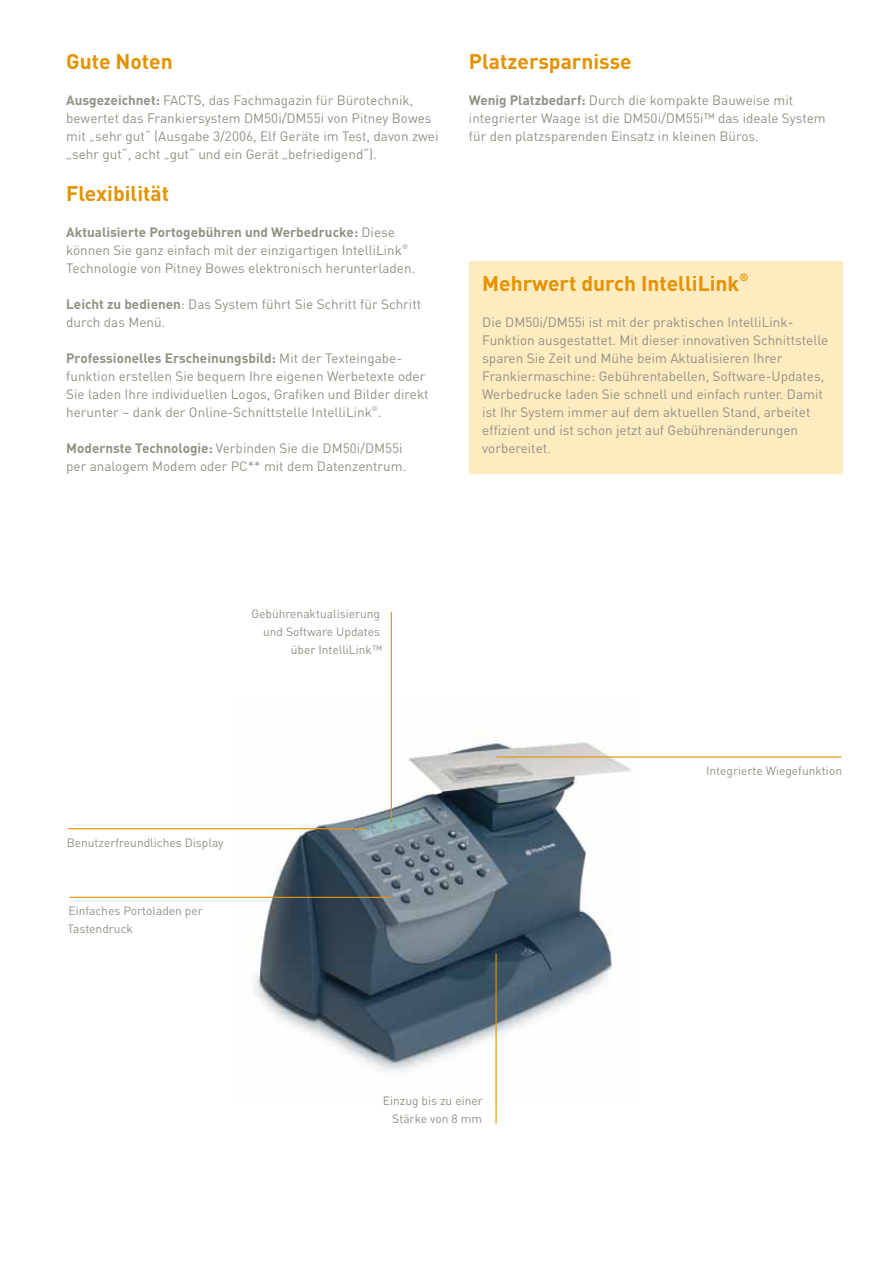
<style>
.page{position:relative;width:893px;height:1263px;background:#fff}
.page>*{position:absolute;margin:0;border:0;box-sizing:border-box;transform-origin:0 0}
.t1{font:700 21px "DIN";color:#e59200}
.t2{font:13.5px/18px "DIN";color:#929185}
.t3{font:12px/18px "DIN";color:#929185;text-align:right}
.t4{font:700 10.5px "DIN";color:#e59200}
.t5{font:6.75px "DIN";color:#929185}
.s1{font-weight:700}
</style>
<div class="page">
<img style="left:232px;top:696px;width:408px;height:376px">
<div style="left:469px;top:261px;width:374px;height:212px;background:#ffebc0"></div>
<hr style="left:70px;top:897px;width:322px;height:1px;background:#e59200">
<hr style="left:391px;top:612px;width:1px;height:210px;background:#e59200">
<hr style="left:495px;top:953px;width:2px;height:170px;background:#e59200">
<hr style="left:497px;top:756px;width:344px;height:1px;background:#e59200">
<hr style="left:68px;top:828px;width:298px;height:1px;background:#e59200">
<h1 class="t1" style="left:66px;top:48px;width:108px">Gute Noten</h1>
<p class="t2" style="left:66px;top:91px;width:374px"><span class="s1">Ausgezeichnet:</span> FACTS, das Fachmagazin für Bürotechnik, bewertet das Frankiersystem DM50i/DM55i von Pitney Bowes mit „sehr gut“ (Ausgabe 3/2006, Elf Geräte im Test, davon zwei „sehr gut“, acht „gut“ und ein Gerät „befriedigend“).</p>
<h1 class="t1" style="left:66px;top:180px;width:105px">Flexibilität</h1>
<p class="t2" style="left:66px;top:223px;width:337px"><span class="s1">Aktualisierte Portogebühren und Werbedrucke:</span> Diese können Sie ganz einfach mit der einzigartigen IntelliLink</p>
<p class="t5" style="left:402px;top:242px;width:7px">®</p>
<p class="t2" style="left:66px;top:259px;width:351px">Technologie von Pitney Bowes elektronisch herunterladen.</p>
<p class="t2" style="left:66px;top:295px;width:357px"><span class="s1">Leicht zu bedienen</span>: Das System führt Sie Schritt für Schritt durch das Menü.</p>
<p class="t2" style="left:66px;top:349px;width:364px"><span class="s1">Professionelles Erscheinungsbild:</span> Mit der Texteingabe&shy;funktion erstellen Sie bequem Ihre eigenen Werbetexte oder Sie laden Ihre individuellen Logos, Grafiken und Bilder direkt herunter – dank der Online-Schnittstelle IntelliLink .</p>
<p class="t5" style="left:372px;top:404px;width:7px">®</p>
<p class="t2" style="left:66px;top:439px;width:342px"><span class="s1">Modernste Technologie:</span> Verbinden Sie die DM50i/DM55i per analogem Modem oder PC** mit dem Datenzentrum.</p>
<h1 class="t1" style="left:469px;top:48px;width:164px">Platzersparnisse</h1>
<p class="t2" style="left:469px;top:91px;width:358px"><span class="s1">Wenig Platzbedarf:</span> Durch die kompakte Bauweise mit integrierter Waage ist die DM50i/DM55i™ das ideale System für den platzsparenden Einsatz in kleinen Büros.</p>
<h1 class="t1" style="left:482px;top:270px;width:259px">Mehrwert durch IntelliLink</h1>
<p class="t4" style="left:739px;top:270px;width:10px">®</p>
<p class="t2" style="left:482px;top:313px;width:347px">Die DM50i/DM55i ist mit der praktischen IntelliLink-Funktion ausgestattet. Mit dieser innovativen Schnittstelle sparen Sie Zeit und Mühe beim Aktualisieren Ihrer Frankiermaschine: Gebührentabellen, Software-Updates, Werbedrucke laden Sie schnell und einfach runter. Damit ist Ihr System immer auf dem aktuellen Stand, arbeitet effizient und ist schon jetzt auf Gebührenänderungen vorbereitet.</p>
<p class="t3" style="left:251px;top:604px;width:132px">Gebührenaktualisierung und Software Updates über IntelliLink™</p>
<p class="t3" style="left:67px;top:833px;width:158px">Benutzerfreundliches Display</p>
<p class="t3" style="left:68px;top:902px;width:137px;text-align:left">Einfaches Portoladen per<br>Tastendruck</p>
<p class="t3" style="left:706px;top:761px;width:137px">Integrierte Wiegefunktion</p>
<p class="t3" style="left:383px;top:1092px;width:102px">Einzug bis zu einer<br>Stärke von 8 mm</p>
</div>
